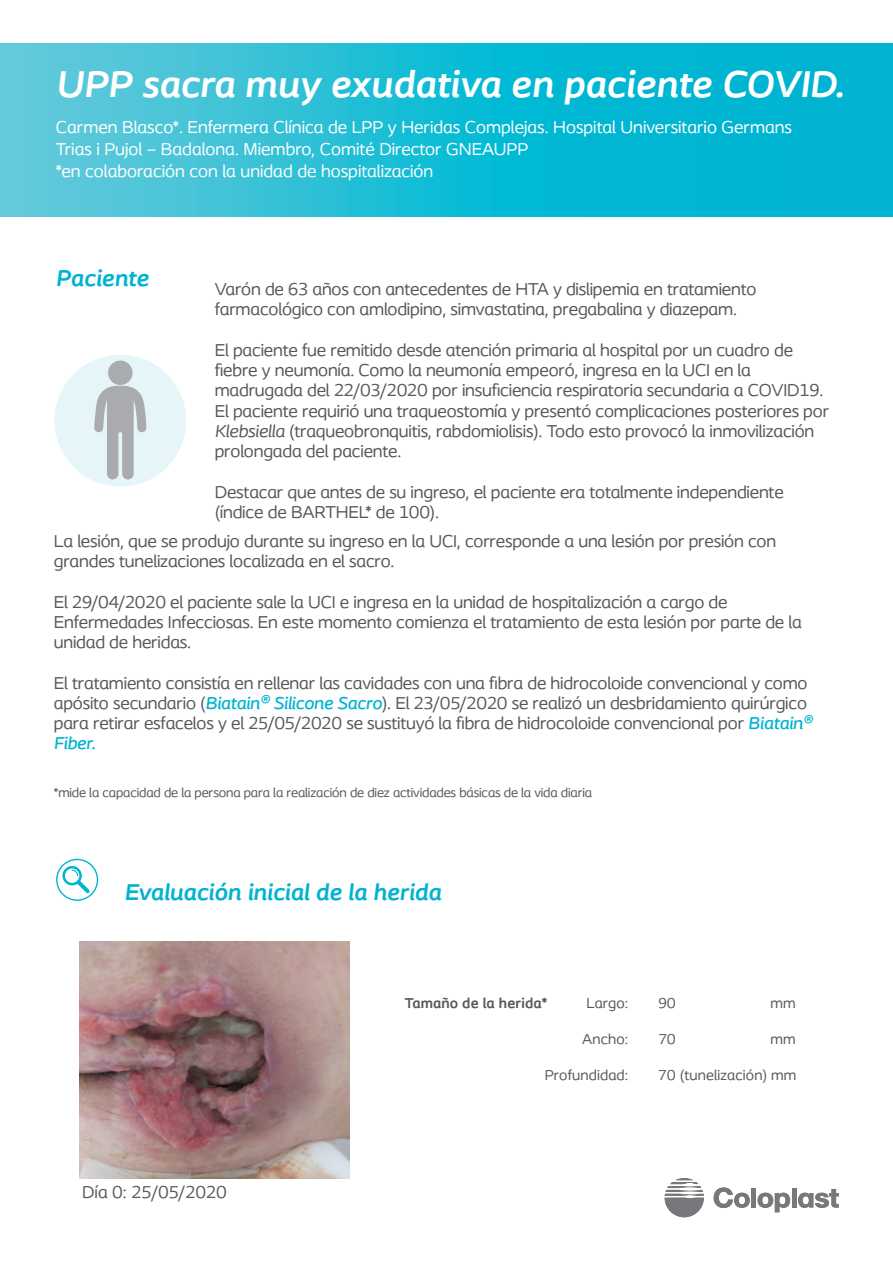
<style>
.page{position:relative;width:893px;height:1263px;background:#fff}
.page>*{position:absolute;margin:0;border:0;box-sizing:border-box;transform-origin:0 0}
.t1{font:italic 700 39px "Coloplast";color:#fff}
.t2{font:italic 700 24px "Coloplast";color:#00b3d0}
.t3{font:18px/20.2px "Coloplast";letter-spacing:-.01em;color:#57585a}
.t4{font:18px/21.6px "Coloplast";color:#fff}
.t5{font:18px "Coloplast";color:#58595b}
.t6{font:15px "Coloplast";letter-spacing:.01em;color:#57585a}
.t7{font:700 15px "Coloplast";letter-spacing:.01em;color:#57585a}
.t8{font:13.5px "Coloplast";letter-spacing:-.01em;color:#57585a}
.s1{font-style:italic}
.s2{font-weight:500;font-style:italic;color:#00b3d0}
</style>
<div class="page">
<img style="left:0;top:44px;width:893px;height:172px">
<svg style="left:56px;top:859px;width:42px;height:42px"></svg>
<svg style="left:714px;top:1187px;width:36px;height:21px"></svg>
<div style="left:751px;top:1188px;width:5px;height:19px;background:#76787b"></div>
<hr style="left:792px;top:1188px;width:4px;height:19px;background:#76787b">
<svg style="left:758px;top:1193px;width:32px;height:19px"></svg>
<svg style="left:798px;top:1189px;width:41px;height:19px"></svg>
<svg style="left:665px;top:1178px;width:39px;height:39px"></svg>
<div style="left:54px;top:355px;width:132px;height:131px;background:#e6f5f8;border-radius:50%"></div>
<div style="left:108px;top:361px;width:25px;height:24px;background:#aaabaf;border-radius:50%"></div>
<svg style="left:94px;top:386px;width:52px;height:93px"></svg>
<img style="left:79px;top:941px;width:270px;height:237px">
<h1 class="t1" style="left:56px;top:61px;width:790px">UPP sacra muy exudativa en paciente COVID.</h1>
<p class="t4" style="left:56px;top:116px;width:738px">Carmen Blasco*. Enfermera Clínica de LPP y Heridas Complejas. Hospital Universitario Germans<br>Trias i Pujol – Badalona. Miembro, Comité Director GNEAUPP<br>*en colaboración con la unidad de hospitalización</p>
<h2 class="t2" style="left:56px;top:263px;width:95px">Paciente</h2>
<p class="t3" style="left:215px;top:279px;width:543px">Varón de 63 años con antecedentes de HTA y dislipemia en tratamiento farmacológico con amlodipino, simvastatina, pregabalina y diazepam.</p>
<p class="t3" style="left:215px;top:340px;width:616px">El paciente fue remitido desde atención primaria al hospital por un cuadro de fiebre y neumonía. Como la neumonía empeoró, ingresa en la UCI en la madrugada del 22/03/2020 por insuficiencia respiratoria secundaria a COVID19.<br>El paciente requirió una traqueostomía y presentó complicaciones posteriores por <span class="s1">Klebsiella</span> (traqueobronquitis, rabdomiolisis). Todo esto provocó la inmovilización prolongada del paciente.</p>
<p class="t3" style="left:215px;top:481px;width:570px">Destacar que antes de su ingreso, el paciente era totalmente independiente (índice de BARTHEL* de 100).</p>
<p class="t3" style="left:54px;top:530px;width:724px">La lesión, que se produjo durante su ingreso en la UCI, corresponde a una lesión por presión con grandes tunelizaciones localizada en el sacro.</p>
<p class="t3" style="left:54px;top:591px;width:750px">El 29/04/2020 el paciente sale la UCI e ingresa en la unidad de hospitalización a cargo de<br>Enfermedades Infecciosas. En este momento comienza el tratamiento de esta lesión por parte de la unidad de heridas.</p>
<p class="t3" style="left:54px;top:672px;width:760px">El tratamiento consistía en rellenar las cavidades con una fibra de hidrocoloide convencional y como apósito secundario (<span class="s2">Biatain® Silicone Sacro</span>). El 23/05/2020 se realizó un desbridamiento quirúrgico para retirar esfacelos y el 25/05/2020 se sustituyó la fibra de hidrocoloide convencional por <span class="s2">Biatain® Fiber.</span></p>
<p class="t8" style="left:54px;top:784px;width:540px">*mide la capacidad de la persona para la realización de diez actividades básicas de la vida diaria</p>
<h2 class="t2" style="left:124px;top:878px;width:318px">Evaluación inicial de la herida</h2>
<p class="t5" style="left:82px;top:1181px;width:146px">Día 0: 25/05/2020</p>
<p class="t7" style="left:405px;top:994px;width:144px">Tamaño de la herida*</p>
<p class="t6" style="left:586px;top:994px;width:43px">Largo:</p>
<p class="t6" style="left:658px;top:994px;width:19px">90</p>
<p class="t6" style="left:771px;top:994px;width:27px">mm</p>
<p class="t6" style="left:582px;top:1030px;width:48px">Ancho:</p>
<p class="t6" style="left:658px;top:1030px;width:19px">70</p>
<p class="t6" style="left:771px;top:1030px;width:27px">mm</p>
<p class="t6" style="left:545px;top:1066px;width:85px">Profundidad:</p>
<p class="t6" style="left:658px;top:1066px;width:140px">70 (tunelización) mm</p>
</div>
